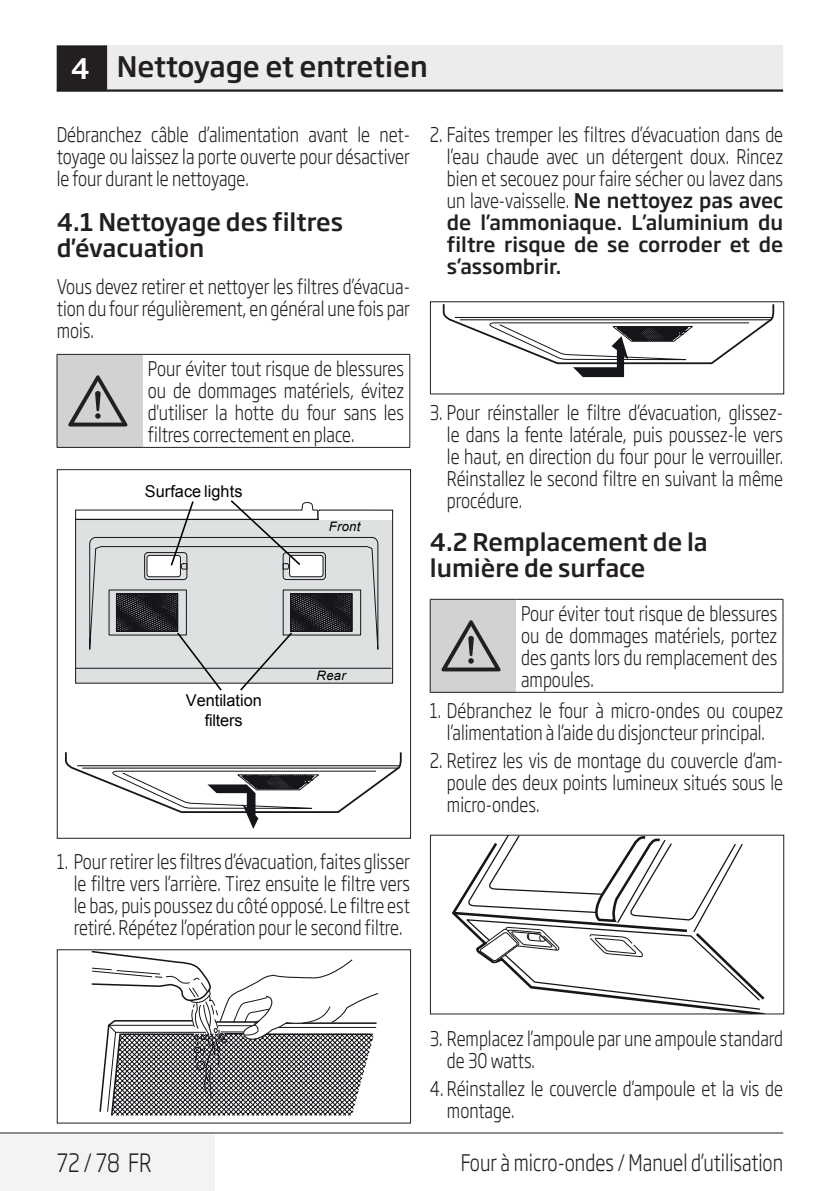
<style>
.page{position:relative;width:840px;height:1191px;background:#fff}
.page>*{position:absolute;margin:0;border:0;box-sizing:border-box;transform-origin:0 0}
.t1{font:64px "ZIWARNUN";color:#231f20}
.Unite_Baslik_Icerik{font:500 28px "Soho Gothic Pro";color:#231f20}
.t2{font:300 25px "Soho Gothic Pro";color:#231f20;scale:.8 1}
.Alt_Baslik_Icerik{font:500 24px/26px "Soho Gothic Pro";color:#231f20}
.t3{font:300 22.4px "Soho Gothic Pro";color:#231f20;scale:.8 1}
.Duz_Metin{font:300 20px/22px "Soho Gothic Pro";color:#231f20;text-align:justify;scale:.8 1}
.t4{font:16.2px/19.6px "Arial";color:#000001;text-align:center}
.t5{font:italic 13px "Arial";letter-spacing:.025em;color:#000001}
.s1{color:#fff}
.s2{font-weight:500}
</style>
<div class="page">
<div style="left:57px;top:45px;width:725px;height:46px;background:#ececee"></div>
<hr style="left:57px;top:89px;width:725px;height:3px;background:#231f20">
<div style="left:58px;top:46px;width:48px;height:44px;background:#231f20"></div>
<div style="left:57px;top:45px;width:50px;height:46px;border:2px solid #231f20"></div>
<div style="left:0;top:1133px;width:214px;height:58px;background:#f2f3f4"></div>
<hr style="left:0;top:1132px;width:782px;height:1px;background:#231f20">
<div style="left:57px;top:354px;width:85px;height:93px;background:#d1d2d4"></div>
<hr style="left:57px;top:354px;width:85px;height:1px;background:#231f20">
<hr style="left:142px;top:354px;width:268px;height:1px;background:#231f20">
<hr style="left:57px;top:355px;width:1px;height:92px;background:#231f20">
<hr style="left:409px;top:355px;width:1px;height:92px;background:#231f20">
<hr style="left:57px;top:447px;width:85px;height:1px;background:#231f20">
<hr style="left:142px;top:447px;width:268px;height:1px;background:#231f20">
<svg style="left:378px;top:509px;width:15px;height:175px;background:#cccfcf"></svg>
<hr style="left:76px;top:668px;width:315px;height:1px;background:#18151a">
<div style="left:319px;top:510px;width:73px;height:9px;background:#fff"></div>
<svg style="left:75px;top:500px;width:303px;height:191px;background:#c6c7c8"></svg>
<svg style="left:65px;top:752px;width:336px;height:77px"></svg>
<div style="left:57px;top:469px;width:354px;height:369px;border:1px solid #231f20"></div>
<svg style="left:91px;top:951px;width:288px;height:164px"></svg>
<div style="left:57px;top:949px;width:354px;height:174px;border:1px solid #231f20"></div>
<svg style="left:442px;top:304px;width:332px;height:73px"></svg>
<div style="left:429px;top:301px;width:354px;height:93px;border:1px solid #231f20"></div>
<div style="left:430px;top:599px;width:85px;height:93px;background:#d1d2d4"></div>
<hr style="left:429px;top:599px;width:86px;height:1px;background:#231f20">
<hr style="left:515px;top:599px;width:267px;height:1px;background:#231f20">
<hr style="left:429px;top:599px;width:1px;height:93px;background:#231f20">
<hr style="left:782px;top:599px;width:1px;height:93px;background:#231f20">
<hr style="left:429px;top:692px;width:86px;height:1px;background:#231f20">
<hr style="left:515px;top:692px;width:267px;height:1px;background:#231f20">
<svg style="left:647px;top:1002px;width:113px;height:8px"></svg>
<svg style="left:451px;top:836px;width:314px;height:166px"></svg>
<p class="Unite_Baslik_Icerik" style="left:71px;top:45px;width:358px"><span class="s1">4</span> Nettoyage et entretien</p>
<p class="Duz_Metin" style="left:57px;top:122px;width:443px">Débranchez câble d’alimentation avant le net&shy;toyage ou laissez la porte ouverte pour désactiver le four durant le nettoyage.</p>
<p class="Alt_Baslik_Icerik" style="left:57px;top:208px;width:287px">4.1 Nettoyage des filtres d'évacuation</p>
<p class="Duz_Metin" style="left:57px;top:274px;width:443px">Vous devez retirer et nettoyer les filtres d’évacua&shy;tion du four régulièrement, en général une fois par mois.</p>
<p class="t1" style="left:68px;top:367px;width:63px">A</p>
<p class="Duz_Metin" style="left:148px;top:356px;width:321px">Pour éviter tout risque de blessures ou de dommages matériels, évitez d'utiliser la hotte du four sans les filtres correctement en place.</p>
<p class="t4" style="left:145px;top:481px;width:99px">Surface lights</p>
<p class="t4" style="left:186px;top:691px;width:77px">Ventilation filters</p>
<p class="t5" style="left:328px;top:517px;width:33px">Front</p>
<p class="t5" style="left:316px;top:667px;width:31px">Rear</p>
<p class="Duz_Metin" style="left:74px;top:849px;width:421px;text-indent:-17px">1. Pour retirer les filtres d’évacuation, faites glisser le filtre vers l’arrière. Tirez ensuite le filtre vers le bas, puis poussez du côté opposé. Le filtre est retiré. Répétez l’opération pour le second filtre.</p>
<p class="Duz_Metin" style="left:446px;top:122px;width:421px;text-indent:-17px">2. Faites tremper les filtres d’évacuation dans de l’eau chaude avec un détergent doux. Rincez bien et secouez pour faire sécher ou lavez dans un lave-vaisselle. <span class="s2">Ne nettoyez pas avec de l’ammoniaque. L’aluminium du filtre risque de se corroder et de s’assombrir.</span></p>
<p class="Duz_Metin" style="left:446px;top:400px;width:421px;text-indent:-17px">3. Pour réinstaller le filtre d’évacuation, glissez&shy;le dans la fente latérale, puis poussez-le vers le haut, en direction du four pour le verrouiller.<br>Réinstallez le second filtre en suivant la même procédure.</p>
<p class="Alt_Baslik_Icerik" style="left:429px;top:527px;width:279px">4.2 Remplacement de la lumière de surface</p>
<p class="Duz_Metin" style="left:521px;top:601px;width:321px">Pour éviter tout risque de blessures ou de dommages matériels, portez des gants lors du remplacement des ampoules.</p>
<p class="Duz_Metin" style="left:429px;top:698px;width:443px;text-align:center">1. Débranchez le four à micro-ondes ou coupez l’alimentation à l’aide du disjoncteur principal.</p>
<p class="Duz_Metin" style="left:446px;top:748px;width:421px;text-indent:-17px">2. Retirez les vis de montage du couvercle d’am&shy;poule des deux points lumineux situés sous le micro-ondes.</p>
<p class="t1" style="left:441px;top:612px;width:63px">A</p>
<p class="Duz_Metin" style="left:446px;top:1026px;width:421px;text-indent:-17px">3. Remplacez l’ampoule par une ampoule standard de 30 watts.</p>
<p class="Duz_Metin" style="left:446px;top:1076px;width:421px;text-indent:-17px">4. Réinstallez le couvercle d’ampoule et la vis de montage.</p>
<p class="t2" style="left:57px;top:1143px;width:120px">72 / 78 FR</p>
<p class="t3" style="left:460px;top:1145px;width:404px">Four à micro-ondes / Manuel d’utilisation</p>
</div>
